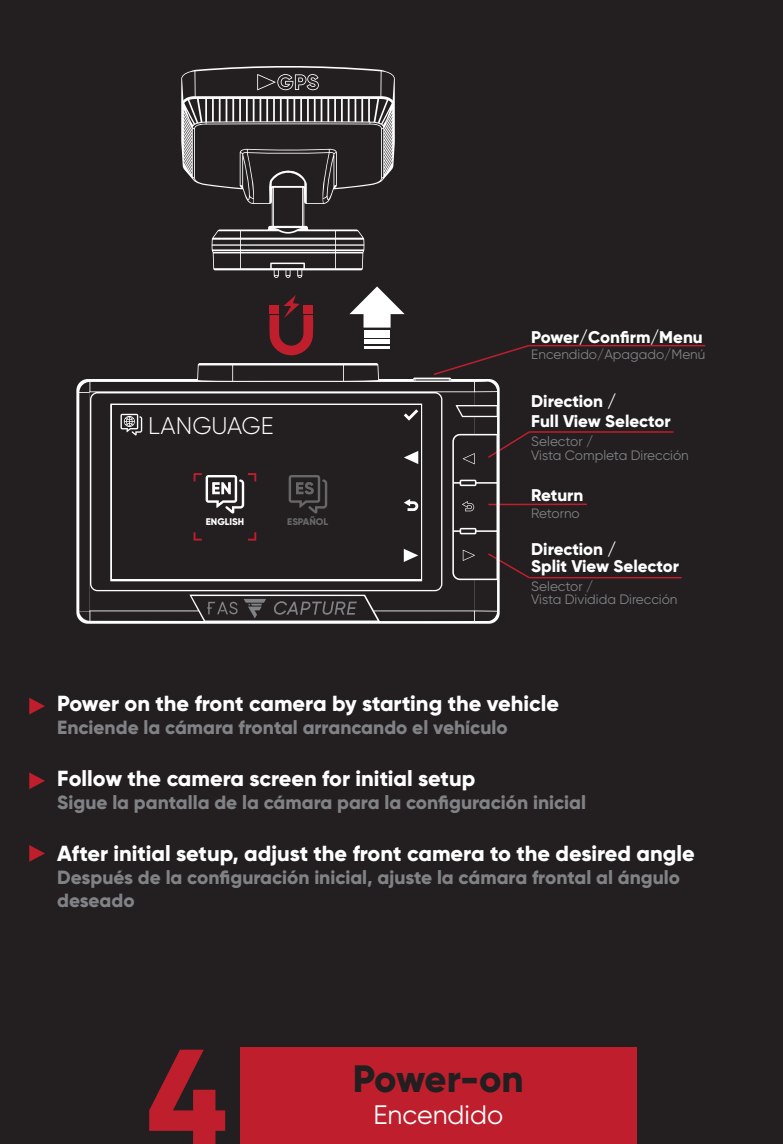
<style>
.page{position:relative;width:783px;height:1144px;background:#fff}
.page>*{position:absolute;margin:0;border:0;box-sizing:border-box;transform-origin:0 0}
.t1{font:800 138px "Gilroy";color:#bf1e2d}
.t2{font:800 38.1px "Gilroy";letter-spacing:-.02em;color:#231f20}
.t3{font:26.7px "Gilroy";color:#fff}
.t4{font:300 24px "Gilroy";color:#fff}
.t5{font:800 21.9px "Gilroy";color:#fff}
.t6{font:800 19.2px/22.8px "Gilroy";color:#808285}
.t7{font:800 16.8px/20.4px "Gilroy";color:#fff}
.t8{font:13.5px/13.5px "Gilroy";color:#808285}
.t9{font:800 9.6px "Gilroy";color:#fff}
.t10{font:800 9.6px "Gilroy";color:#676768}
</style>
<div class="page">
<div style="left:0;top:0;width:782px;height:1144px;background:#231f20"></div>
<svg style="left:29px;top:698px;width:16px;height:16px"></svg>
<svg style="left:29px;top:772px;width:16px;height:17px"></svg>
<svg style="left:29px;top:845px;width:16px;height:17px"></svg>
<svg style="left:349px;top:286px;width:55px;height:42px"></svg>
<div style="left:364px;top:330px;width:26px;height:7px;background:#fff"></div>
<hr style="left:364px;top:340px;width:26px;height:4px;background:#fff">
<hr style="left:364px;top:346px;width:26px;height:3px;background:#fff">
<svg style="left:269px;top:295px;width:44px;height:60px"></svg>
<div style="left:303px;top:305px;width:10px;height:9px;background:#bf1e2d"></div>
<div style="left:269px;top:305px;width:10px;height:9px;background:#bf1e2d"></div>
<svg style="left:499px;top:430px;width:30px;height:29px"></svg>
<hr style="left:529px;top:431px;width:144px;height:2px;background:#bf1e2d">
<svg style="left:499px;top:552px;width:32px;height:28px"></svg>
<hr style="left:529px;top:577px;width:152px;height:1px;background:#bf1e2d">
<hr style="left:488px;top:503px;width:98px;height:2px;background:#bf1e2d">
<svg style="left:469px;top:344px;width:61px;height:19px"></svg>
<hr style="left:528px;top:345px;width:177px;height:1px;background:#bf1e2d">
<svg style="left:181px;top:66px;width:213px;height:212px"></svg>
<svg style="left:76px;top:363px;width:423px;height:261px"></svg>
<svg style="left:207px;top:599px;width:59px;height:19px"></svg>
<svg style="left:273px;top:601px;width:84px;height:14px"></svg>
<svg style="left:462px;top:453px;width:12px;height:11px"></svg>
<svg style="left:462px;top:550px;width:12px;height:11px"></svg>
<svg style="left:462px;top:501px;width:12px;height:10px"></svg>
<div style="left:112px;top:405px;width:308px;height:174px;background:#231f20"></div>
<svg style="left:120px;top:414px;width:22px;height:21px"></svg>
<svg style="left:288px;top:475px;width:39px;height:38px"></svg>
<svg style="left:193px;top:532px;width:9px;height:8px"></svg>
<svg style="left:248px;top:532px;width:8px;height:8px"></svg>
<svg style="left:193px;top:473px;width:63px;height:40px"></svg>
<svg style="left:404px;top:451px;width:14px;height:13px"></svg>
<svg style="left:403px;top:549px;width:15px;height:13px"></svg>
<svg style="left:404px;top:499px;width:14px;height:12px"></svg>
<svg style="left:404px;top:409px;width:14px;height:12px"></svg>
<div style="left:240px;top:1047px;width:396px;height:97px;background:#bf1e2d"></div>
<p class="t4" style="left:148px;top:410px;width:127px">LANGUAGE</p>
<p class="t9" style="left:206px;top:516px;width:40px">ENGLISH</p>
<p class="t10" style="left:287px;top:516px;width:42px">ESPAÑOL</p>
<p class="t7" style="left:531px;top:327px;width:173px">Power/Confirm/Menu</p>
<p class="t8" style="left:531px;top:347px;width:176px">Encendido/Apagado/Menú</p>
<p class="t7" style="left:531px;top:391px;width:141px">Direction /<br>Full View Selector</p>
<p class="t8" style="left:531px;top:435px;width:159px">Selector /<br>Vista Completa Dirección</p>
<p class="t7" style="left:531px;top:485px;width:54px">Return</p>
<p class="t8" style="left:531px;top:506px;width:50px">Retorno</p>
<p class="t7" style="left:531px;top:541px;width:149px;line-height:16.5px">Direction /<br>Split View Selector</p>
<p class="t8" style="left:531px;top:579px;width:148px">Selector /<br>Vista Dividida Dirección</p>
<p class="t5" style="left:57px;top:689px;width:503px">Power on the front camera by starting the vehicle</p>
<p class="t6" style="left:57px;top:715px;width:452px">Enciende la cámara frontal arrancando el vehículo</p>
<p class="t5" style="left:57px;top:764px;width:419px">Follow the camera screen for initial setup</p>
<p class="t6" style="left:57px;top:790px;width:530px">Sigue la pantalla de la cámara para la configuración inicial</p>
<p class="t5" style="left:57px;top:839px;width:638px">After initial setup, adjust the front camera to the desired angle</p>
<p class="t6" style="left:57px;top:866px;width:624px">Después de la configuración inicial, ajuste la cámara frontal al ángulo deseado</p>
<h1 class="t1" style="left:146px;top:1011px;width:82px">4</h1>
<h2 class="t2" style="left:353px;top:1055px;width:172px">Power-on</h2>
<h3 class="t3" style="left:373px;top:1099px;width:131px">Encendido</h3>
</div>
